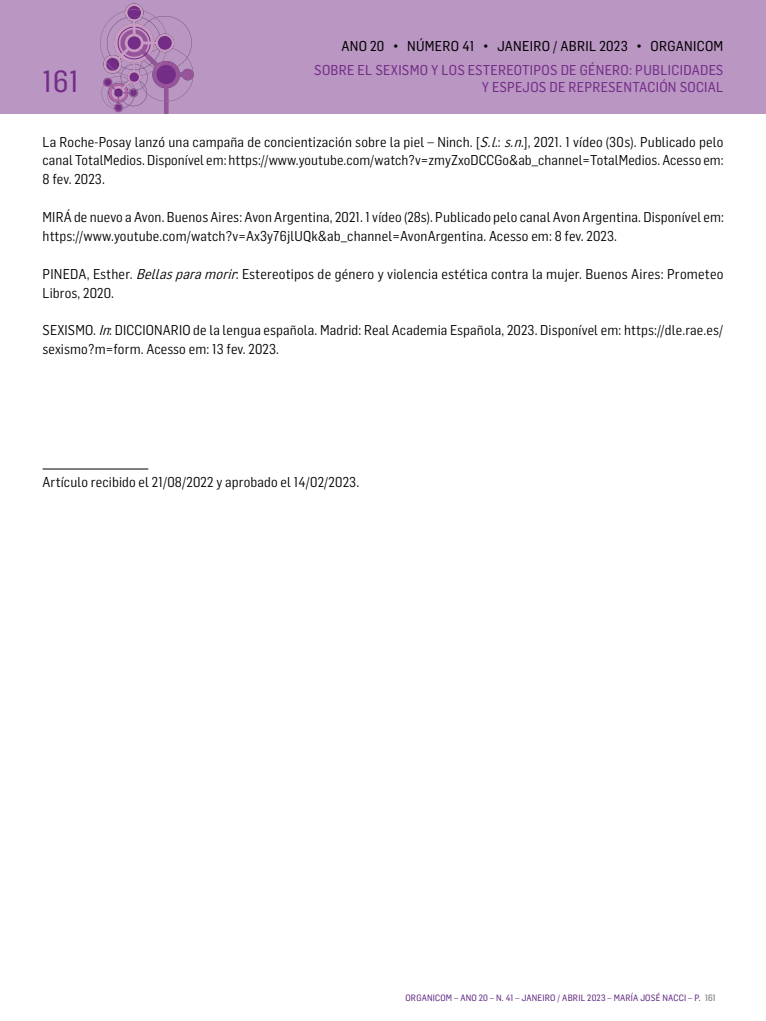
<style>
.page{position:relative;width:766px;height:1021px;background:#fff}
.page>*{position:absolute;margin:0;border:0;box-sizing:border-box;transform-origin:0 0}
.t1{font:30px "Flama Semicondensed Basic";color:#732d87}
.t2{font:14px/18.9px "Flama Semicondensed";letter-spacing:.01em;color:#000}
.t3{font:14px/16.8px "Flama Semicondensed Basic";letter-spacing:.02em;color:#732d87;text-align:right}
.t4{font:14px "Flama Semicondensed Basic";letter-spacing:.02em;color:#000}
.t5{font:9px "Flama Semicondensed Basic";letter-spacing:.02em;color:#5f2882}
.s1{font-style:italic}
.s2{color:#9d9d9c}
</style>
<div class="page">
<div style="left:0;top:0;width:765px;height:113px;background:#ba96c3"></div>
<svg style="left:100px;top:3px;width:93px;height:110px"></svg>
<div style="left:158px;top:36px;width:14px;height:14px;background:#732d87;border-radius:50%"></div>
<div style="left:104px;top:79px;width:7px;height:7px;background:#732d87;border-radius:3px"></div>
<div style="left:128px;top:36px;width:13px;height:13px;background:#732d87;border-radius:50%"></div>
<div style="left:115px;top:89px;width:7px;height:7px;background:#732d87;border-radius:3px"></div>
<div style="left:129px;top:72px;width:10px;height:10px;background:#732d87;border-radius:5px"></div>
<hr style="left:43px;top:468px;width:105px;height:1px;background:#000">
<h1 class="t1" style="left:43px;top:62px;width:38px">161</h1>
<p class="t4" style="left:341px;top:37px;width:383px">ANO 20 • NÚMERO 41 • JANEIRO / ABRIL 2023 • ORGANICOM</p>
<p class="t3" style="left:314px;top:61px;width:410px">SOBRE EL SEXISMO Y LOS ESTEREOTIPOS DE GÉNERO: PUBLICIDADES<br>Y ESPEJOS DE REPRESENTACIÓN SOCIAL</p>
<p class="t2" style="left:43px;top:131px;width:682px;text-align:justify">La Roche-Posay lanzó una campaña de concientización sobre la piel – Ninch. [<span class="s1">S.l.</span>: <span class="s1">s.n.</span>], 2021. 1 vídeo (30 s). Publicado pelo canal TotalMedios. Disponível em: https://www.youtube.com/watch?v=zmyZxoDCCGo&amp;ab_channel=TotalMedios. Acesso em:<br>8 fev. 2023.</p>
<p class="t2" style="left:43px;top:207px;width:682px">MIRÁ de nuevo a Avon. Buenos Aires: Avon Argentina, 2021. 1 vídeo (28 s). Publicado pelo canal Avon Argentina. Disponível em: https://www.youtube.com/watch?v=Ax3y76jlUQk&amp;ab_channel=AvonArgentina. Acesso em: 8 fev. 2023.</p>
<p class="t2" style="left:43px;top:264px;width:682px">PINEDA, Esther. <span class="s1">Bellasparamorir</span>: Estereotipos de género y violencia estética contra la mujer. Buenos Aires: Prometeo<br>Libros, 2020.</p>
<p class="t2" style="left:43px;top:320px;width:682px">SEXISMO. <span class="s1">In</span>: DICCIONARIO de la lengua española. Madrid: Real Academia Española, 2023. Disponível em: https://dle.rae.es/ sexismo?m=form. Acesso em: 13 fev. 2023.</p>
<p class="t2" style="left:43px;top:471px;width:318px">Artículo recibido el 21/08/2022 y aprobado el 14/02/2023.</p>
<p class="t5" style="left:405px;top:992px;width:267px">ORGANICOM – ANO 20 – N. 41 – JANEIRO / ABRIL 2023 – MARÍA JOSÉ NACCI</p>
<p class="t5" style="left:688px;top:992px;width:29px">– P. <span class="s2">161</span></p>
</div>
